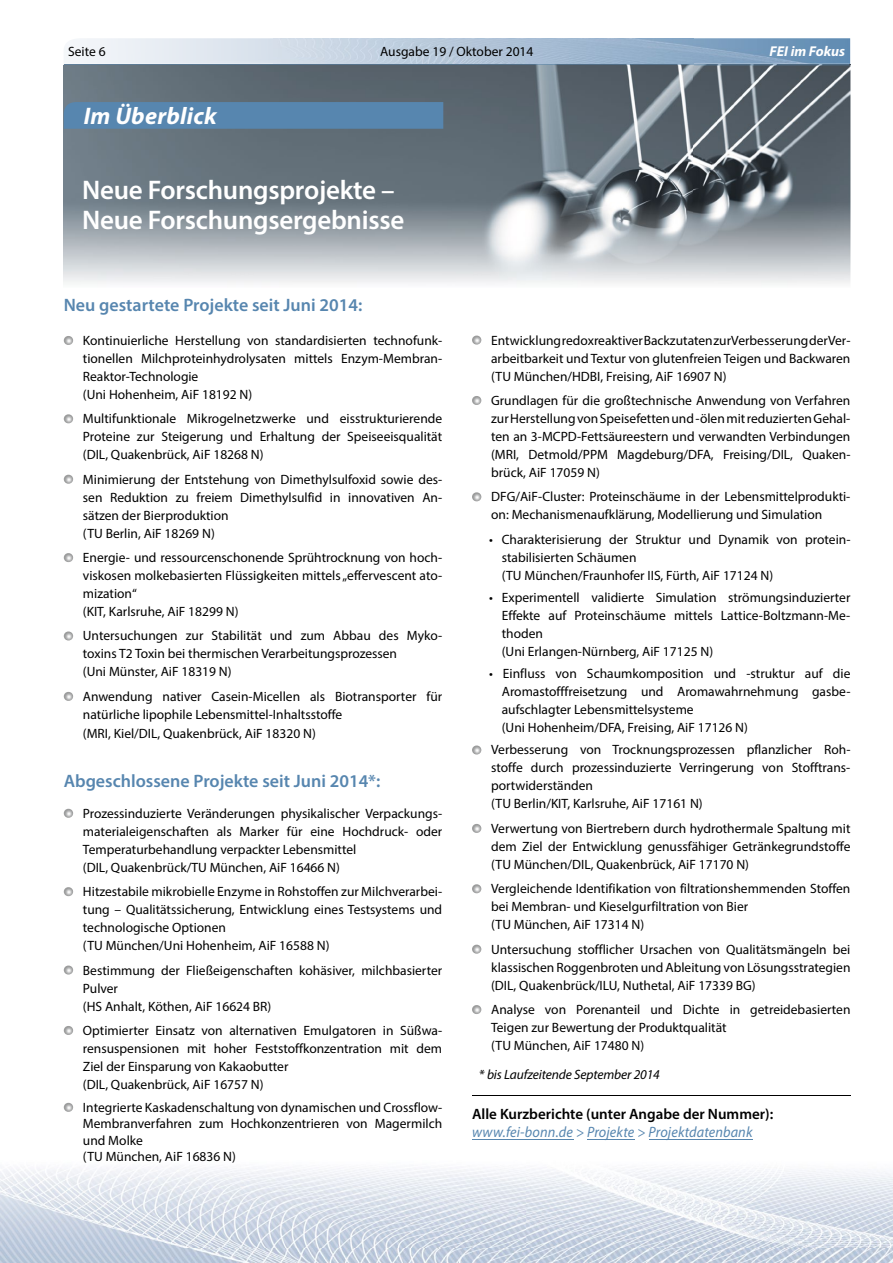
<style>
.page{position:relative;width:893px;height:1263px;background:#fff}
.page>*{position:absolute;margin:0;border:0;box-sizing:border-box;transform-origin:0 0}
.t1{font:600 27px/30px "Myriad Pro";letter-spacing:-.01em;color:#fff}
.t2{font:italic 700 24px "Myriad Pro";letter-spacing:.01em;color:#fff}
.t3{font:600 18px "Myriad Pro";color:#5786af}
.t4{font:italic 15px "Myriad Pro";letter-spacing:.01em;color:#5786af;scale:.95 1}
.t5{font:600 15px "Myriad Pro";color:#000}
.t6{font:italic 700 14.25px "Myriad Pro";color:#fff}
.t7{font:13.5px/18px "Myriad Pro";color:#000}
.t8{font:italic 13.5px "Myriad Pro";letter-spacing:-.01em;color:#000}
</style>
<div class="page">
<img style="left:64px;top:38px;width:786px;height:246px">
<img style="left:0;top:1168px;width:893px;height:95px">
<hr style="left:64px;top:64px;width:785px;height:1px;background:#5786af">
<svg style="left:64px;top:336px;width:9px;height:9px"></svg>
<svg style="left:64px;top:414px;width:9px;height:9px"></svg>
<svg style="left:64px;top:475px;width:9px;height:9px"></svg>
<svg style="left:64px;top:553px;width:9px;height:9px"></svg>
<svg style="left:64px;top:631px;width:9px;height:9px"></svg>
<svg style="left:64px;top:692px;width:9px;height:9px"></svg>
<svg style="left:64px;top:809px;width:9px;height:9px"></svg>
<svg style="left:64px;top:887px;width:9px;height:9px"></svg>
<svg style="left:64px;top:965px;width:9px;height:9px"></svg>
<svg style="left:64px;top:1026px;width:9px;height:9px"></svg>
<svg style="left:64px;top:1103px;width:9px;height:9px"></svg>
<svg style="left:472px;top:336px;width:9px;height:9px"></svg>
<svg style="left:472px;top:396px;width:9px;height:9px"></svg>
<svg style="left:472px;top:492px;width:9px;height:9px"></svg>
<svg style="left:472px;top:745px;width:9px;height:9px"></svg>
<svg style="left:472px;top:824px;width:9px;height:9px"></svg>
<svg style="left:472px;top:884px;width:9px;height:9px"></svg>
<svg style="left:472px;top:945px;width:9px;height:9px"></svg>
<svg style="left:472px;top:1005px;width:9px;height:9px"></svg>
<hr style="left:472px;top:1095px;width:378px;height:1px;background:#000">
<hr style="left:472px;top:1139px;width:101px;height:1px;background:#5786af">
<hr style="left:587px;top:1139px;width:47px;height:1px;background:#5786af">
<hr style="left:649px;top:1139px;width:103px;height:1px;background:#5786af">
<div style="left:64px;top:102px;width:379px;height:27px;background:#5786af"></div>
<p class="t7" style="left:68px;top:43px;width:39px">Seite 6</p>
<p class="t7" style="left:380px;top:43px;width:155px">Ausgabe 19 / Oktober 2014</p>
<p class="t6" style="left:769px;top:42px;width:77px">FEI im Fokus</p>
<h2 class="t2" style="left:84px;top:100px;width:135px">Im Überblick</h2>
<h1 class="t1" style="left:82px;top:174px;width:324px">Neue Forschungsprojekte –<br>Neue Forschungsergebnisse</h1>
<h3 class="t3" style="left:64px;top:293px;width:300px">Neu gestartete Projekte seit Juni 2014:</h3>
<p class="t7" style="left:83px;top:331px;width:361px">Kontinuierliche Herstellung von standardisierten technofunk&shy;tionellen Milchproteinhydrolysaten mittels Enzym-Membran-Reaktor-Technologie<br>(Uni Hohenheim, AiF 18192 N)</p>
<p class="t7" style="left:83px;top:410px;width:361px;text-align:justify">Multifunktionale Mikrogelnetzwerke und eisstrukturierende Proteine zur Steigerung und Erhaltung der Speiseeisqualität (DIL, Quakenbrück, AiF 18268 N)</p>
<p class="t7" style="left:83px;top:470px;width:361px">Minimierung der Entstehung von Dimethylsulfoxid sowie des&shy;sen Reduktion zu freiem Dimethylsulfid in innovativen An&shy;sätzen der Bierproduktion<br>(TU Berlin, AiF 18269 N)</p>
<p class="t7" style="left:83px;top:548px;width:361px">Energie- und ressourcenschonende Sprühtrocknung von hoch&shy;viskosen molkebasierten Flüssigkeiten mittels „effervescent ato&shy;mization“<br>(KIT, Karlsruhe, AiF 18299 N)</p>
<p class="t7" style="left:83px;top:627px;width:361px">Untersuchungen zur Stabilität und zum Abbau des Myko&shy;toxins T2 Toxin bei thermischen Verarbeitungsprozessen<br>(Uni Münster, AiF 18319 N)</p>
<p class="t7" style="left:83px;top:687px;width:361px">Anwendung nativer Casein-Micellen als Biotransporter für natürliche lipophile Lebensmittel-Inhaltsstoffe</p>
<p class="t7" style="left:83px;top:725px;width:234px">(MRI, Kiel/DIL, Quakenbrück, AiF 18320 N)</p>
<h3 class="t3" style="left:64px;top:769px;width:318px">Abgeschlossene Projekte seit Juni 2014*:</h3>
<p class="t7" style="left:83px;top:804px;width:361px">Prozessinduzierte Veränderungen physikalischer Verpackungs&shy;materialeigenschaften als Marker für eine Hochdruck- oder Temperaturbehandlung verpackter Lebensmittel<br>(DIL, Quakenbrück/TU München, AiF 16466 N)</p>
<p class="t7" style="left:83px;top:882px;width:361px">Hitzestabile mikrobielle Enzyme in Rohstoffen zur Milchverarbei&shy;tung – Qualitätssicherung, Entwicklung eines Testsystems und technologische Optionen<br>(TU München/Uni Hohenheim, AiF 16588 N)</p>
<p class="t7" style="left:83px;top:961px;width:361px">Bestimmung der Fließeigenschaften kohäsiver, milchbasierter<br>Pulver<br>(HS Anhalt, Köthen, AiF 16624 BR)</p>
<p class="t7" style="left:83px;top:1021px;width:361px">Optimierter Einsatz von alternativen Emulgatoren in Süßwa&shy;rensuspensionen mit hoher Feststoffkonzentration mit dem Ziel der Einsparung von Kakaobutter<br>(DIL, Quakenbrück, AiF 16757 N)</p>
<p class="t7" style="left:83px;top:1099px;width:361px;line-height:16.5px">Integrierte Kaskadenschaltung von dynamischen und Crossflow-Membranverfahren zum Hochkonzentrieren von Magermilch und Molke<br>(TU München, AiF 16836 N)</p>
<p class="t7" style="left:491px;top:331px;width:361px;text-align:justify">Entwicklung redoxreaktiver Backzutaten zur Verbesserung der Ver&shy;arbeitbarkeit und Textur von glutenfreien Teigen und Backwaren (TU München/HDBI, Freising, AiF 16907 N)</p>
<p class="t7" style="left:491px;top:391px;width:361px;text-align:justify">Grundlagen für die großtechnische Anwendung von Verfahren zur Herstellung von Speisefetten und -ölen mit reduzierten Gehal&shy;ten an 3-MCPD-Fettsäureestern und verwandten Verbindungen (MRI, Detmold/PPM Magdeburg/DFA, Freising/DIL, Quaken&shy;brück, AiF 17059 N)</p>
<p class="t7" style="left:491px;top:488px;width:361px">DFG/AiF-Cluster: Proteinschäume in der Lebensmittelprodukti&shy;on: Mechanismenaufklärung, Modellierung und Simulation</p>
<p class="t7" style="left:502px;top:530px;width:350px;text-indent:-13px">• Charakterisierung der Struktur und Dynamik von protein&shy;stabilisierten Schäumen<br>(TU München/Fraunhofer IIS, Fürth, AiF 17124 N)</p>
<p class="t7" style="left:502px;top:588px;width:350px;text-indent:-13px">• Experimentell validierte Simulation strömungsinduzierter Effekte auf Proteinschäume mittels Lattice-Boltzmann-Me&shy;thoden<br>(Uni Erlangen-Nürnberg, AiF 17125 N)</p>
<p class="t7" style="left:502px;top:664px;width:350px;text-indent:-13px">• Einfluss von Schaumkomposition und -struktur auf die Aromastofffreisetzung und Aromawahrnehmung gasbe&shy;aufschlagter Lebensmittelsysteme<br>(Uni Hohenheim/DFA, Freising, AiF 17126 N)</p>
<p class="t7" style="left:491px;top:741px;width:361px">Verbesserung von Trocknungsprozessen pflanzlicher Roh&shy;stoffe durch prozessinduzierte Verringerung von Stofftrans&shy;portwiderständen<br>(TU Berlin/KIT, Karlsruhe, AiF 17161 N)</p>
<p class="t7" style="left:491px;top:819px;width:361px;text-align:justify">Verwertung von Biertrebern durch hydrothermale Spaltung mit dem Ziel der Entwicklung genussfähiger Getränkegrundstoffe (TU München/DIL, Quakenbrück, AiF 17170 N)</p>
<p class="t7" style="left:491px;top:879px;width:361px">Vergleichende Identifikation von filtrationshemmenden Stoffen bei Membran- und Kieselgurfiltration von Bier<br>(TU München, AiF 17314 N)</p>
<p class="t7" style="left:491px;top:940px;width:361px;text-align:justify">Untersuchung stofflicher Ursachen von Qualitätsmängeln bei klassischen Roggenbroten und Ableitung von Lösungsstrategien (DIL, Quakenbrück/ILU, Nuthetal, AiF 17339 BG)</p>
<p class="t7" style="left:491px;top:1000px;width:361px">Analyse von Porenanteil und Dichte in getreidebasierten<br>Teigen zur Bewertung der Produktqualität<br>(TU München, AiF 17480 N)</p>
<p class="t8" style="left:479px;top:1066px;width:182px">* bis Laufzeitende September 2014</p>
<p class="t5" style="left:472px;top:1104px;width:303px">Alle Kurzberichte (unter Angabe der Nummer):</p>
<p class="t4" style="left:472px;top:1123px;width:297px">www.fei-bonn.de &gt; Projekte &gt; Projektdatenbank</p>
</div>
